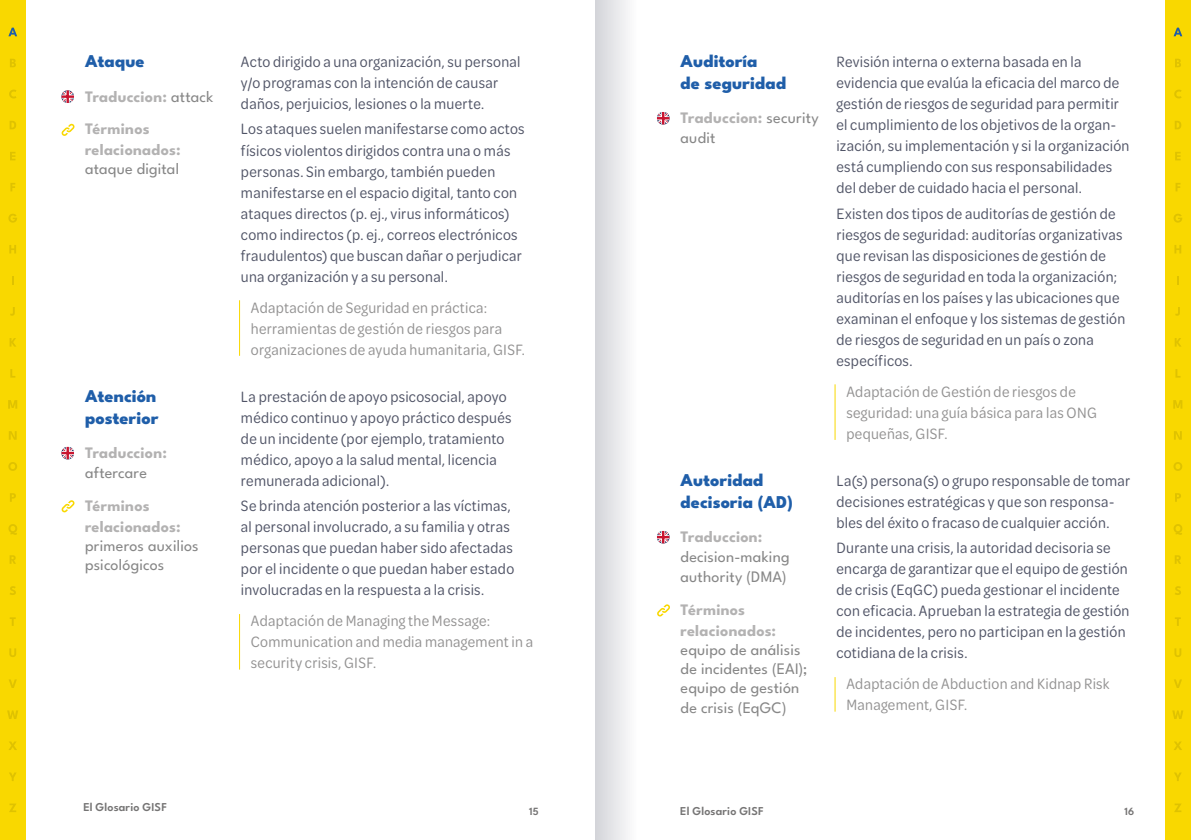
<style>
.page{position:relative;width:1191px;height:840px;background:#fff}
.page>*{position:absolute;margin:0;border:0;box-sizing:border-box;transform-origin:0 0}
.t1{font:800 18px/21.6px "League Spartan";letter-spacing:.005em;color:#1f5ea9}
.t2{font:16px/21px "Omnes Cond";letter-spacing:.02em;color:#505466}
.t3{font:16px/21px "Omnes Cond";letter-spacing:.02em;color:#939292}
.t4{font:16px/19.2px "League Spartan";letter-spacing:.01em;color:#878787}
.t5{font:700 16px/21px "League Spartan";letter-spacing:.015em;color:#b3b2b2}
.t6{font:600 12px "League Spartan";letter-spacing:.015em;color:#757474}
.t7{font:600 11px "League Spartan";color:#757474}
.t8{font:600 11px "League Spartan";color:#747373}
.s1{font-weight:400;color:#878787}
.s2{font-weight:700;color:#b3b2b2}
</style>
<div class="page">
<div style="left:0;top:0;width:26px;height:839px;background:#f9d800"></div>
<div style="left:1165px;top:0;width:26px;height:839px;background:#f9d800"></div>
<svg style="left:1175px;top:803px;width:6px;height:8px"></svg>
<svg style="left:1174px;top:772px;width:7px;height:8px"></svg>
<svg style="left:1174px;top:741px;width:7px;height:8px"></svg>
<svg style="left:1172px;top:710px;width:11px;height:8px"></svg>
<svg style="left:1174px;top:679px;width:8px;height:8px"></svg>
<svg style="left:1174px;top:648px;width:7px;height:8px"></svg>
<svg style="left:1175px;top:617px;width:5px;height:8px"></svg>
<svg style="left:1175px;top:586px;width:6px;height:8px"></svg>
<svg style="left:1175px;top:555px;width:6px;height:8px"></svg>
<svg style="left:1173px;top:524px;width:9px;height:10px"></svg>
<svg style="left:1175px;top:493px;width:6px;height:8px"></svg>
<svg style="left:1173px;top:462px;width:9px;height:8px"></svg>
<svg style="left:1174px;top:431px;width:7px;height:8px"></svg>
<svg style="left:1173px;top:400px;width:9px;height:8px"></svg>
<svg style="left:1175px;top:369px;width:5px;height:8px"></svg>
<svg style="left:1175px;top:338px;width:6px;height:8px"></svg>
<svg style="left:1174px;top:245px;width:7px;height:8px"></svg>
<svg style="left:1173px;top:214px;width:9px;height:8px"></svg>
<svg style="left:1175px;top:183px;width:5px;height:8px"></svg>
<svg style="left:1175px;top:152px;width:5px;height:8px"></svg>
<svg style="left:1175px;top:121px;width:6px;height:8px"></svg>
<svg style="left:1174px;top:90px;width:7px;height:8px"></svg>
<svg style="left:1175px;top:59px;width:6px;height:8px"></svg>
<svg style="left:9px;top:803px;width:7px;height:8px"></svg>
<svg style="left:9px;top:772px;width:7px;height:8px"></svg>
<svg style="left:9px;top:741px;width:7px;height:8px"></svg>
<svg style="left:7px;top:710px;width:11px;height:8px"></svg>
<svg style="left:9px;top:679px;width:8px;height:8px"></svg>
<svg style="left:9px;top:648px;width:7px;height:8px"></svg>
<svg style="left:10px;top:617px;width:6px;height:8px"></svg>
<svg style="left:10px;top:586px;width:6px;height:8px"></svg>
<svg style="left:10px;top:555px;width:6px;height:8px"></svg>
<svg style="left:8px;top:524px;width:9px;height:10px"></svg>
<svg style="left:10px;top:493px;width:6px;height:8px"></svg>
<svg style="left:8px;top:462px;width:9px;height:8px"></svg>
<svg style="left:9px;top:431px;width:8px;height:8px"></svg>
<svg style="left:8px;top:400px;width:9px;height:8px"></svg>
<svg style="left:10px;top:369px;width:5px;height:8px"></svg>
<svg style="left:10px;top:338px;width:6px;height:8px"></svg>
<svg style="left:10px;top:307px;width:5px;height:8px"></svg>
<svg style="left:12px;top:276px;width:2px;height:8px"></svg>
<svg style="left:9px;top:245px;width:7px;height:8px"></svg>
<svg style="left:8px;top:214px;width:9px;height:8px"></svg>
<svg style="left:10px;top:183px;width:5px;height:8px"></svg>
<svg style="left:10px;top:152px;width:5px;height:8px"></svg>
<svg style="left:10px;top:121px;width:6px;height:8px"></svg>
<svg style="left:9px;top:89px;width:7px;height:9px"></svg>
<svg style="left:10px;top:59px;width:6px;height:8px"></svg>
<hr style="left:834px;top:384px;width:1px;height:55px;background:#f9d800">
<hr style="left:834px;top:676px;width:1px;height:35px;background:#f9d800">
<svg style="left:657px;top:112px;width:12px;height:13px"></svg>
<svg style="left:657px;top:530px;width:12px;height:13px"></svg>
<svg style="left:657px;top:604px;width:13px;height:12px"></svg>
<hr style="left:239px;top:300px;width:1px;height:55px;background:#f9d800">
<hr style="left:239px;top:613px;width:1px;height:56px;background:#f9d800">
<svg style="left:61px;top:90px;width:13px;height:13px"></svg>
<svg style="left:61px;top:124px;width:13px;height:12px"></svg>
<svg style="left:61px;top:446px;width:13px;height:13px"></svg>
<svg style="left:61px;top:500px;width:13px;height:12px"></svg>
<svg style="left:1173px;top:28px;width:9px;height:8px"></svg>
<svg style="left:8px;top:28px;width:9px;height:8px"></svg>
<div style="left:595px;top:0;width:42px;height:839px;background:linear-gradient(to right,#d3d4d9,#fcfcfd)"></div>
<p class="t1" style="left:85px;top:49px;width:61px">Ataque</p>
<p class="t5" style="left:85px;top:79px;width:130px;line-height:32.4px">Traduccion: <span class="s1">attack<br></span>Términos</p>
<p class="t5" style="left:85px;top:138px;width:97px">relacionados:</p>
<p class="t4" style="left:85px;top:158px;width:96px">ataque digital</p>
<p class="t1" style="left:85px;top:384px;width:75px">Atención posterior</p>
<p class="t5" style="left:85px;top:441px;width:83px">Traduccion:</p>
<p class="t4" style="left:85px;top:461px;width:63px">aftercare</p>
<p class="t5" style="left:85px;top:493px;width:97px">Términos relacionados:</p>
<p class="t4" style="left:85px;top:534px;width:115px">primeros auxilios psicológicos</p>
<p class="t2" style="left:241px;top:51px;width:281px">Acto dirigido a una organización, su personal y/o programas con la intención de causar daños, perjuicios, lesiones o la muerte.</p>
<p class="t2" style="left:241px;top:118px;width:285px">Los ataques suelen manifestarse como actos físicos violentos dirigidos contra una o más personas. Sin embargo, también pueden manifestarse en el espacio digital, tanto con ataques directos (p. ej., virus informáticos) como indirectos (p. ej., correos electrónicos fraudulentos) que buscan dañar o perjudicar una organización y a su personal.</p>
<p class="t3" style="left:251px;top:296px;width:276px">Adaptación de Seguridad en práctica: herramientas de gestión de riesgos para organizaciones de ayuda humanitaria, GISF.</p>
<p class="t2" style="left:241px;top:385px;width:272px">La prestación de apoyo psicosocial, apoyo médico continuo y apoyo práctico después de un incidente (por ejemplo, tratamiento médico, apoyo a la salud mental, licencia remunerada adicional).</p>
<p class="t2" style="left:241px;top:494px;width:275px">Se brinda atención posterior a las víctimas, al personal involucrado, a su familia y otras personas que puedan haber sido afectadas por el incidente o que puedan haber estado involucradas en la respuesta a la crisis.</p>
<p class="t3" style="left:251px;top:609px;width:284px">Adaptación de Managing the Message:<br>Communication and media management in a security crisis, GISF.</p>
<p class="t1" style="left:680px;top:49px;width:107px">Auditoría<br>de seguridad</p>
<p class="t4" style="left:680px;top:106px;width:140px;line-height:20px"><span class="s2">Traduccion:</span> security audit</p>
<p class="t1" style="left:680px;top:468px;width:114px">Autoridad decisoria (AD)</p>
<p class="t5" style="left:680px;top:525px;width:83px">Traduccion:</p>
<p class="t4" style="left:680px;top:545px;width:111px;line-height:20px">decision-making authority (DMA)</p>
<p class="t5" style="left:680px;top:597px;width:97px">Términos relacionados:</p>
<p class="t4" style="left:680px;top:638px;width:128px">equipo de análisis de incidentes (EAI); equipo de gestión de crisis (EqGC)</p>
<p class="t2" style="left:836px;top:51px;width:294px">Revisión interna o externa basada en la evidencia que evalúa la eficacia del marco de gestión de riesgos de seguridad para permitir el cumplimiento de los objetivos de la organ&shy;ización, su implementación y si la organización está cumpliendo con sus responsabilidades del deber de cuidado hacia el personal.</p>
<p class="t2" style="left:836px;top:202px;width:290px">Existen dos tipos de auditorías de gestión de riesgos de seguridad: auditorías organizativas que revisan las disposiciones de gestión de riesgos de seguridad en toda la organización; auditorías en los países y las ubicaciones que examinan el enfoque y los sistemas de gestión de riesgos de seguridad en un país o zona específicos.</p>
<p class="t3" style="left:846px;top:380px;width:252px">Adaptación de Gestión de riesgos de seguridad: una guía básica para las ONG pequeñas, GISF.</p>
<p class="t2" style="left:836px;top:469px;width:295px">La(s) persona(s) o grupo responsable de tomar decisiones estratégicas y que son responsa&shy;bles del éxito o fracaso de cualquier acción.</p>
<p class="t2" style="left:836px;top:536px;width:294px">Durante una crisis, la autoridad decisoria se encarga de garantizar que el equipo de gestión de crisis (EqGC) pueda gestionar el incidente con eficacia. Aprueban la estrategia de gestión de incidentes, pero no participan en la gestión cotidiana de la crisis.</p>
<p class="t3" style="left:846px;top:672px;width:265px">Adaptación de Abduction and Kidnap Risk<br>Management, GISF.</p>
<p class="t6" style="left:83px;top:797px;width:85px">El Glosario GISF</p>
<p class="t7" style="left:529px;top:802px;width:11px">15</p>
<p class="t6" style="left:680px;top:801px;width:85px">El Glosario GISF</p>
<p class="t8" style="left:1124px;top:802px;width:11px">16</p>
</div>
